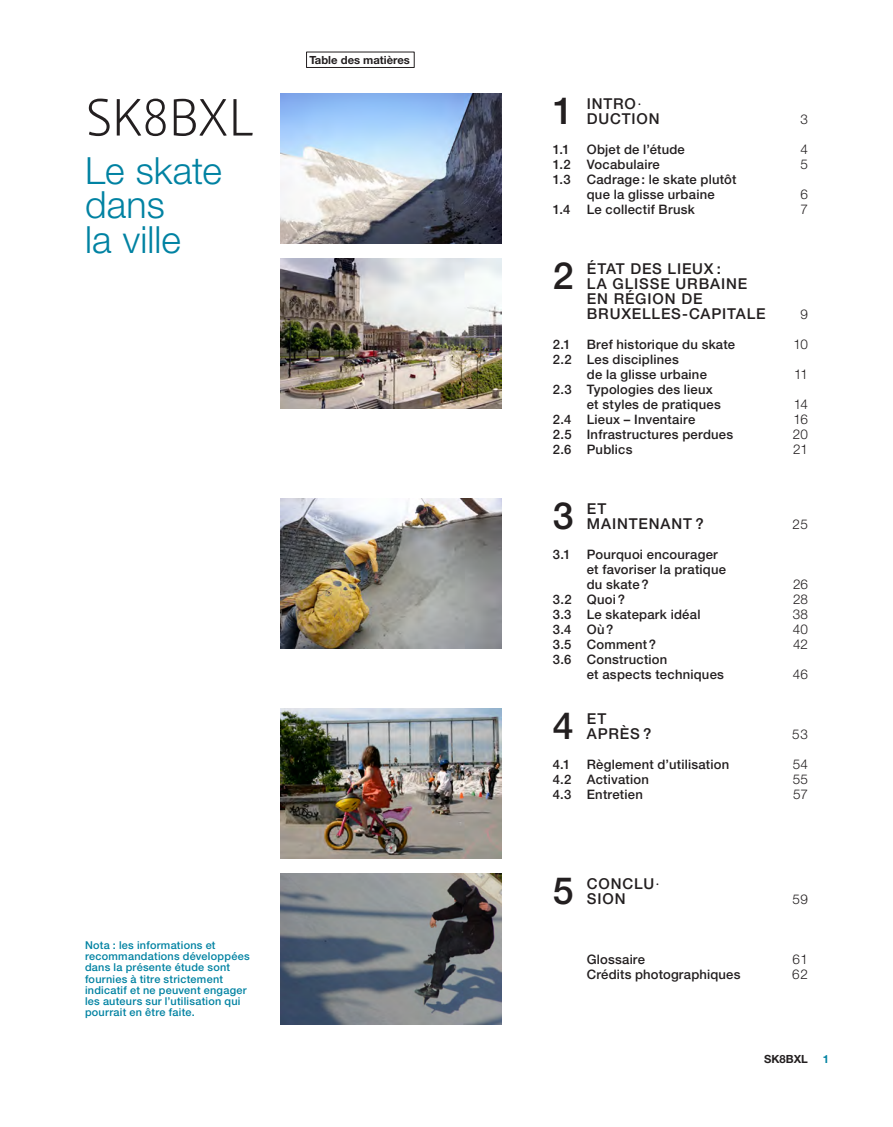
<style>
.page{position:relative;width:893px;height:1127px;background:#fff}
.page>*{position:absolute;margin:0;border:0;box-sizing:border-box;transform-origin:0 0}
.A-Titre_1{font:300 54px "Vista Sans";letter-spacing:-.03em;color:#231f20}
.A-Titre_DEF{font:300 37.5px/34.5px "Helvetica Neue";letter-spacing:.005em;color:#0082a2}
.A-Table_de_Matiere_N{font:500 37.5px "Helvetica Neue";color:#231f20}
.A-Table_de_Matiere_N-2{font:500 15px/15px "Helvetica Neue";letter-spacing:.055em;color:#231f20}
.A-Table_de_Matiere_N-3{font:300 13.5px "Helvetica Neue";letter-spacing:.005em;color:#231f20}
.A-Table_de_Matiere_N-4{font:500 13.05px/15px "Helvetica Neue";letter-spacing:.015em;color:#231f20}
.A-Sectie{font:700 11.25px "Helvetica Neue";color:#231f20}
.t1{font:700 11.25px "Helvetica Neue";color:#0082a2}
.A-Note_premier{font:500 10.8px/11.2px "Helvetica Neue";letter-spacing:.025em;color:#0082a2}
.s1{font-weight:300}
</style>
<div class="page">
<div style="left:306px;top:52px;width:109px;height:16px;border:1px solid #231f20"></div>
<img style="left:281px;top:93px;width:221px;height:151px">
<img style="left:281px;top:499px;width:221px;height:150px">
<img style="left:281px;top:259px;width:221px;height:150px">
<img style="left:281px;top:709px;width:221px;height:150px">
<img style="left:281px;top:874px;width:221px;height:151px">
<p class="A-Titre_1" style="left:85px;top:90px;width:171px">SK8BXL</p>
<p class="A-Titre_DEF" style="left:85px;top:152px;width:138px">Le skate dans<br>la ville</p>
<p class="A-Sectie" style="left:309px;top:53px;width:102px">Table des matières</p>
<p class="A-Note_premier" style="left:85px;top:939px;width:166px">Nota : les informations et recommandations développées dans la présente étude sont fournies à titre strictement indicatif et ne peuvent engager les auteurs sur l’utilisation qui pourrait en être faite.</p>
<p class="A-Table_de_Matiere_N" style="left:553px;top:88px;width:22px">1</p>
<p class="A-Table_de_Matiere_N-2" style="left:587px;top:96px;width:74px">INTRO<span class="s1">·<br></span>DUCTION</p>
<p class="A-Table_de_Matiere_N-3" style="left:800px;top:111px;width:9px">3</p>
<p class="A-Table_de_Matiere_N-4" style="left:553px;top:142px;width:18px">1.1</p>
<p class="A-Table_de_Matiere_N-4" style="left:587px;top:142px;width:100px">Objet de l’étude</p>
<p class="A-Table_de_Matiere_N-3" style="left:800px;top:141px;width:9px">4</p>
<p class="A-Table_de_Matiere_N-4" style="left:553px;top:157px;width:109px">1.2 Vocabulaire</p>
<p class="A-Table_de_Matiere_N-3" style="left:800px;top:156px;width:9px">5</p>
<p class="A-Table_de_Matiere_N-4" style="left:587px;top:172px;width:151px;text-indent:-34px">1.3 Cadrage: le skate plutôt que la glisse urbaine</p>
<p class="A-Table_de_Matiere_N-3" style="left:800px;top:186px;width:9px">6</p>
<p class="A-Table_de_Matiere_N-4" style="left:553px;top:202px;width:144px">1.4 Le collectif Brusk</p>
<p class="A-Table_de_Matiere_N-3" style="left:800px;top:201px;width:9px">7</p>
<p class="A-Table_de_Matiere_N" style="left:553px;top:253px;width:22px">2</p>
<p class="A-Table_de_Matiere_N-2" style="left:587px;top:261px;width:180px">ÉTAT DES LIEUX :<br>LA GLISSE URBAINE<br>EN RÉGION DE<br>BRUXELLES-CAPITALE</p>
<p class="A-Table_de_Matiere_N-3" style="left:800px;top:306px;width:9px">9</p>
<p class="A-Table_de_Matiere_N-4" style="left:553px;top:337px;width:184px">2.1 Bref historique du skate</p>
<p class="A-Table_de_Matiere_N-3" style="left:793px;top:336px;width:16px">10</p>
<p class="A-Table_de_Matiere_N-4" style="left:587px;top:352px;width:122px;text-indent:-34px">2.2 Les disciplines<br>de la glisse urbaine</p>
<p class="A-Table_de_Matiere_N-3" style="left:794px;top:366px;width:15px">11</p>
<p class="A-Table_de_Matiere_N-4" style="left:587px;top:382px;width:135px;text-indent:-34px">2.3 Typologies des lieux et styles de pratiques</p>
<p class="A-Table_de_Matiere_N-3" style="left:794px;top:396px;width:16px">14</p>
<p class="A-Table_de_Matiere_N-4" style="left:553px;top:412px;width:144px">2.4 Lieux – Inventaire</p>
<p class="A-Table_de_Matiere_N-3" style="left:794px;top:411px;width:16px">16</p>
<p class="A-Table_de_Matiere_N-4" style="left:553px;top:427px;width:182px">2.5 Infrastructures perdues</p>
<p class="A-Table_de_Matiere_N-3" style="left:793px;top:426px;width:16px">20</p>
<p class="A-Table_de_Matiere_N-4" style="left:553px;top:442px;width:81px">2.6 Publics</p>
<p class="A-Table_de_Matiere_N-3" style="left:793px;top:441px;width:16px">21</p>
<p class="A-Table_de_Matiere_N" style="left:553px;top:493px;width:22px">3</p>
<p class="A-Table_de_Matiere_N-2" style="left:587px;top:501px;width:118px">ET<br>MAINTENANT ?</p>
<p class="A-Table_de_Matiere_N-4" style="left:587px;top:547px;width:141px;text-indent:-34px">3.1 Pourquoi encourager et favoriser la pratique du skate?</p>
<p class="A-Table_de_Matiere_N-3" style="left:792px;top:516px;width:17px">25</p>
<p class="A-Table_de_Matiere_N-3" style="left:793px;top:576px;width:16px">26</p>
<p class="A-Table_de_Matiere_N-4" style="left:553px;top:592px;width:74px">3.2 Quoi?</p>
<p class="A-Table_de_Matiere_N-3" style="left:793px;top:591px;width:16px">28</p>
<p class="A-Table_de_Matiere_N-4" style="left:553px;top:607px;width:149px">3.3 Le skatepark idéal</p>
<p class="A-Table_de_Matiere_N-3" style="left:793px;top:606px;width:17px">38</p>
<p class="A-Table_de_Matiere_N-4" style="left:553px;top:622px;width:62px">3.4 Où?</p>
<p class="A-Table_de_Matiere_N-3" style="left:793px;top:621px;width:17px">40</p>
<p class="A-Table_de_Matiere_N-4" style="left:553px;top:637px;width:105px">3.5 Comment?</p>
<p class="A-Table_de_Matiere_N-3" style="left:793px;top:636px;width:16px">42</p>
<p class="A-Table_de_Matiere_N-4" style="left:587px;top:652px;width:139px;text-indent:-34px">3.6 Construction<br>et aspects techniques</p>
<p class="A-Table_de_Matiere_N-3" style="left:793px;top:666px;width:17px">46</p>
<p class="A-Table_de_Matiere_N" style="left:553px;top:703px;width:22px">4</p>
<p class="A-Table_de_Matiere_N-2" style="left:587px;top:711px;width:66px">ET<br>APRÈS ?</p>
<p class="A-Table_de_Matiere_N-3" style="left:792px;top:726px;width:17px">53</p>
<p class="A-Table_de_Matiere_N-4" style="left:553px;top:757px;width:19px">4.1</p>
<p class="A-Table_de_Matiere_N-4" style="left:587px;top:757px;width:144px">Règlement d’utilisation</p>
<p class="A-Table_de_Matiere_N-3" style="left:793px;top:756px;width:17px">54</p>
<p class="A-Table_de_Matiere_N-4" style="left:553px;top:772px;width:98px">4.2 Activation</p>
<p class="A-Table_de_Matiere_N-3" style="left:793px;top:771px;width:17px">55</p>
<p class="A-Table_de_Matiere_N-4" style="left:553px;top:787px;width:92px">4.3 Entretien</p>
<p class="A-Table_de_Matiere_N-3" style="left:793px;top:786px;width:16px">57</p>
<p class="A-Table_de_Matiere_N" style="left:553px;top:868px;width:22px">5</p>
<p class="A-Table_de_Matiere_N-2" style="left:587px;top:876px;width:74px">CONCLU<span class="s1">·<br></span>SION</p>
<p class="A-Table_de_Matiere_N-3" style="left:792px;top:891px;width:17px">59</p>
<p class="A-Table_de_Matiere_N-4" style="left:587px;top:952px;width:60px">Glossaire</p>
<p class="A-Table_de_Matiere_N-3" style="left:793px;top:951px;width:17px">61</p>
<p class="A-Table_de_Matiere_N-4" style="left:587px;top:967px;width:155px">Crédits photographiques</p>
<p class="A-Table_de_Matiere_N-3" style="left:792px;top:966px;width:17px">62</p>
<p class="A-Sectie" style="left:764px;top:1052px;width:45px">SK8BXL</p>
<p class="t1" style="left:823px;top:1052px;width:8px">1</p>
</div>
